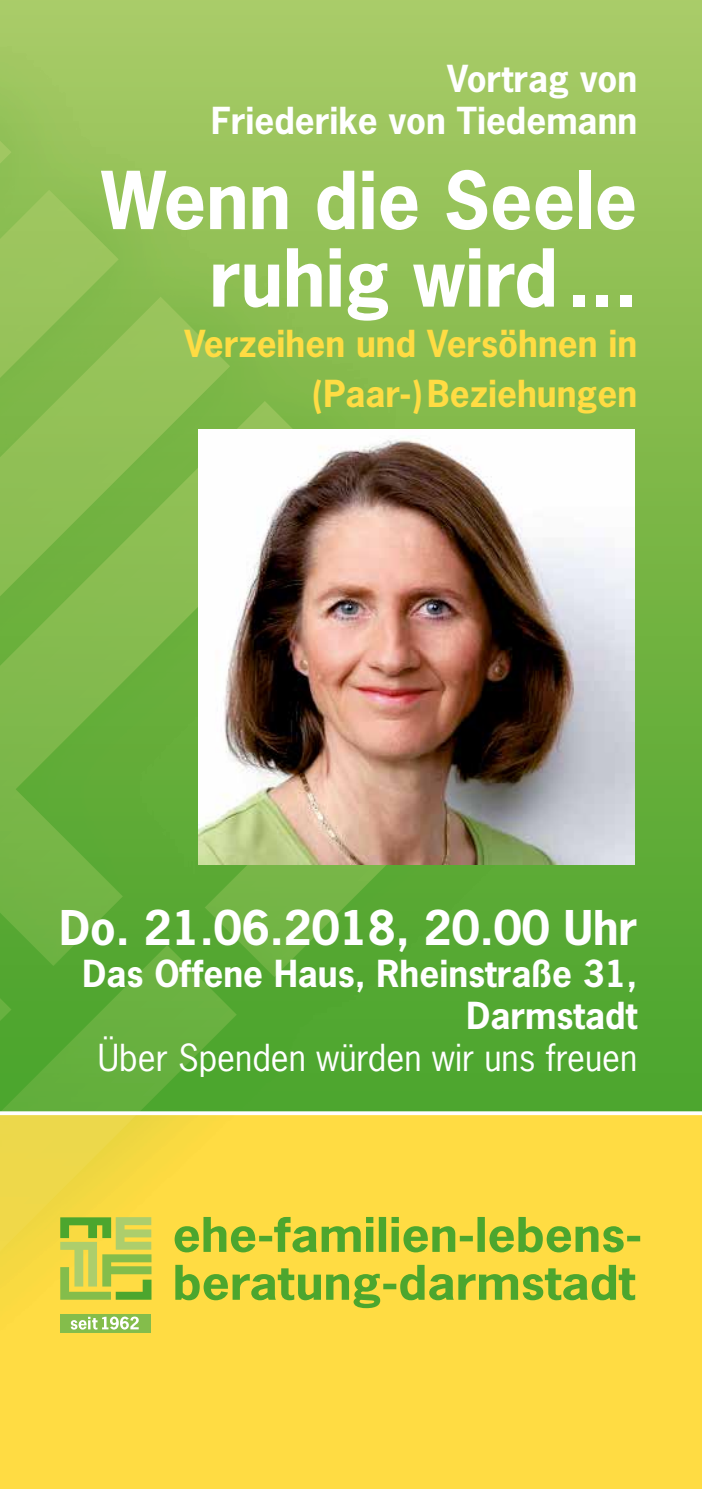
<style>
.page{position:relative;width:702px;height:1489px;background:#fff}
.page>*{position:absolute;margin:0;border:0;box-sizing:border-box;transform-origin:0 0}
.t1{font:700 75px/77.5px "News Gothic";color:#fff;text-align:right}
.t2{font:700 45px "News Gothic";color:#fff}
.t3{font:700 35px/42px "News Gothic";color:#fff;text-align:right}
.t4{font:700 35px/50px "News Gothic";color:#ffdc43;text-align:right}
.t5{font:35px "News Gothic";color:#fff}
</style>
<div class="page">
<div style="left:0;top:1113px;width:702px;height:375px;background:#ffdc43"></div>
<div style="left:0;top:0;width:702px;height:1113px;background:linear-gradient(to bottom,#a9ca64,#49a329)"></div>
<div style="left:0;top:0;width:212px;height:609px;background:#9fc760"></div>
<svg style="left:0;top:0;width:119px;height:227px"></svg>
<div style="left:160px;top:450px;width:490px;height:595px;background:#4ca62e;opacity:.75"></div>
<div style="left:428px;top:864px;width:129px;height:112px;background:#59a934"></div>
<div style="left:0;top:227px;width:428px;height:808px;background:#4ca62e;opacity:.75"></div>
<svg style="left:0;top:297px;width:334px;height:668px"></svg>
<div style="left:0;top:875px;width:331px;height:609px;background:#4ca62e;opacity:.75"></div>
<svg style="left:0;top:945px;width:237px;height:469px"></svg>
<div style="left:0;top:550px;width:105px;height:706px;background:#4ca62e;opacity:.75"></div>
<svg style="left:0;top:619px;width:11px;height:568px;background:#7ab540"></svg>
<svg style="left:175px;top:1264px;width:460px;height:43px"></svg>
<svg style="left:175px;top:1216px;width:465px;height:36px"></svg>
<svg style="left:60px;top:1217px;width:91px;height:82px"></svg>
<div style="left:60px;top:1313px;width:91px;height:19px;background:#84bd4b"></div>
<svg style="left:71px;top:1316px;width:68px;height:13px"></svg>
<hr style="left:0;top:1111px;width:702px;height:3px;background:#fff">
<img style="left:199px;top:429px;width:435px;height:435px">
<p class="t3" style="left:211px;top:57px;width:427px">Vortrag von<br>Friederike von Tiedemann</p>
<h1 class="t1" style="left:101px;top:161px;width:537px">Wenn die Seele ruhig wird...</h1>
<p class="t4" style="left:184px;top:318px;width:454px">Verzeihen und Versöhnen in (Paar-)Beziehungen</p>
<p class="t2" style="left:59px;top:898px;width:579px">Do. 21.06.2018, 20.00 Uhr</p>
<p class="t3" style="left:82px;top:952px;width:556px">Das Offene Haus, Rheinstraße 31,<br>Darmstadt</p>
<p class="t5" style="left:98px;top:1035px;width:541px">Über Spenden würden wir uns freuen</p>
</div>
